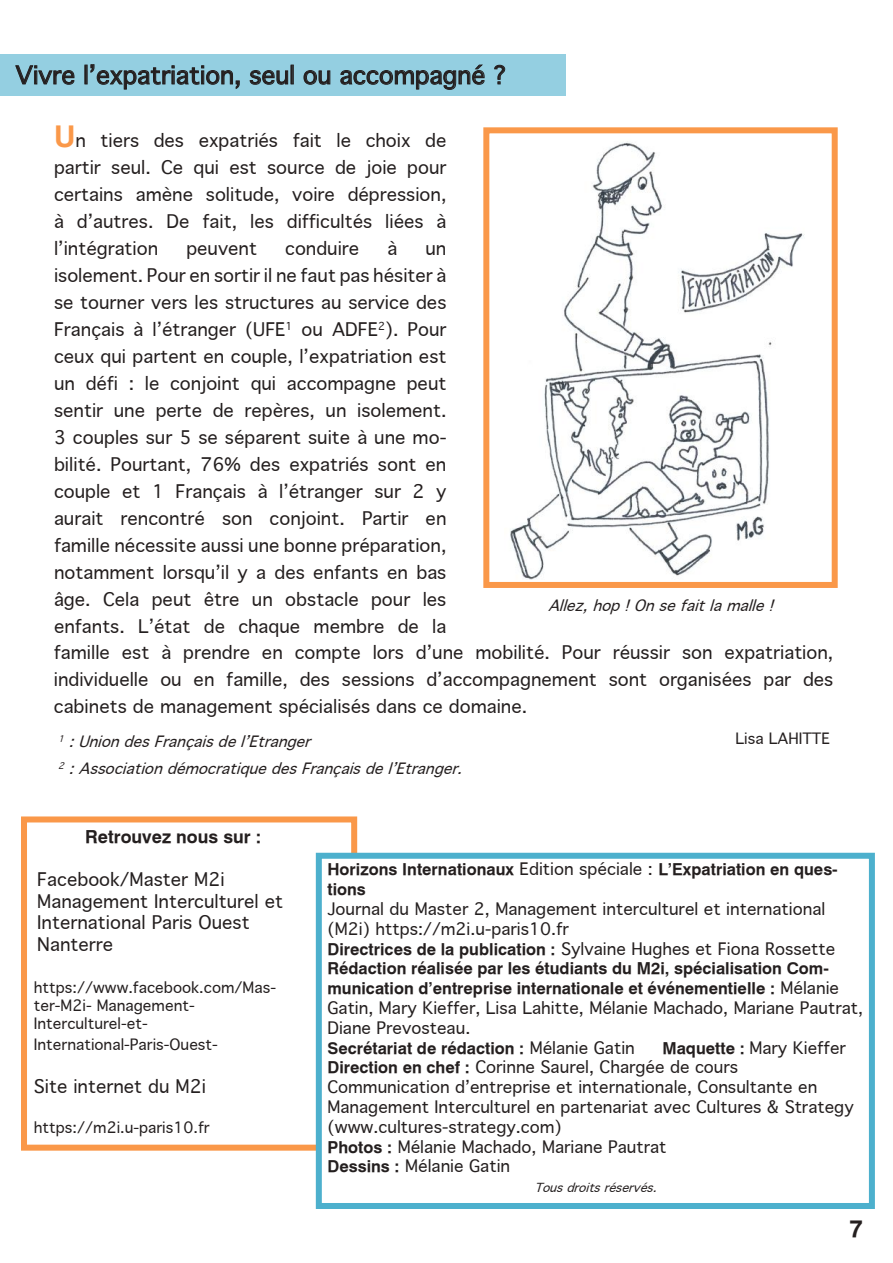
<style>
.page{position:relative;width:893px;height:1263px;background:#fff}
.page>*{position:absolute;margin:0;border:0;box-sizing:border-box;transform-origin:0 0}
.t1{font:24px "Geneva";color:#241f1f}
.t2{font:700 24px "Geneva";color:#241f1f}
.t3{font:18px/27px "Geneva";color:#241f1f;text-align:justify}
.t4{font:700 18px "Geneva";color:#241f1f}
.t5{font:16.5px/19.8px "Geneva";color:#241f1f}
.t6{font:700 16.5px/19.8px "Geneva";color:#241f1f}
.t7{font:15px/18px "Geneva";color:#241f1f}
.t8{font:italic 15px "Geneva";color:#241f1f}
.t9{font:italic 12px "Geneva";color:#241f1f}
.s1{font-weight:700;font-size:30px;color:#fa9849}
.s2{font-weight:400}
.s3{font-weight:700}
</style>
<div class="page">
<div style="left:21px;top:816px;width:336px;height:335px;background:#fff;border:6px solid #fa9849"></div>
<div style="left:316px;top:853px;width:559px;height:356px;background:#fff;border:6px solid #4db0cd"></div>
<div style="left:0;top:54px;width:565px;height:41px;background:#94cfe1"></div>
<svg style="left:15px;top:65px;width:60px;height:20px"></svg>
<svg style="left:85px;top:64px;width:155px;height:26px"></svg>
<svg style="left:250px;top:65px;width:43px;height:20px"></svg>
<svg style="left:303px;top:70px;width:28px;height:15px"></svg>
<svg style="left:340px;top:64px;width:145px;height:26px"></svg>
<svg style="left:494px;top:64px;width:11px;height:21px"></svg>
<img style="left:510px;top:141px;width:295px;height:438px">
<div style="left:483px;top:127px;width:355px;height:461px;border:6px solid #fa9849"></div>
<h1 class="t1" style="left:16px;top:61px;width:493px">Vivre l’expatriation, seul ou accompagné ?</h1>
<p class="t3" style="left:54px;top:127px;width:394px"><span class="s1">U</span>n tiers des expatriés fait le choix de partir seul. Ce qui est source de joie pour certains amène solitude, voire dépression, à d’autres. De fait, les difficultés liées à l’intégration</p>
<p class="t3" style="left:186px;top:235px;width:72px">peuvent</p>
<p class="t3" style="left:285px;top:235px;width:76px">conduire</p>
<p class="t3" style="left:387px;top:235px;width:11px">à</p>
<p class="t3" style="left:54px;top:235px;width:394px;text-indent:371px">un isolement. Pour en sortir il ne faut pas hésiter à se tourner vers les structures au service des Français à l’étranger (UFE<sup>1</sup> ou ADFE<sup>2</sup>). Pour ceux qui partent en couple, l’expatriation est un défi : le conjoint qui accompagne peut sentir une perte de repères, un isolement.<br>3 couples sur 5 se séparent suite à une mo&shy;bilité. Pourtant, 76% des expatriés sont en couple et 1 Français à l’étranger sur 2 y aurait rencontré son conjoint. Partir en famille nécessite aussi une bonne préparation, notamment lorsqu’il y a des enfants en bas âge. Cela peut être un obstacle pour les enfants. L’état de chaque membre de la</p>
<p class="t8" style="left:548px;top:597px;width:231px">Allez,hop!Onsefaitlamalle!</p>
<p class="t3" style="left:54px;top:639px;width:781px">famille est à prendre en compte lors d’une mobilité. Pour réussir son expatriation, individuelle ou en famille, des sessions d’accompagnement sont organisées par des cabinets de management spécialisés dans ce domaine.</p>
<p class="t8" style="left:58px;top:733px;width:258px"><sup>1</sup> :UniondesFrançaisdel’Etranger</p>
<p class="t7" style="left:735px;top:729px;width:96px">Lisa LAHITTE</p>
<p class="t8" style="left:58px;top:760px;width:410px"><sup>2</sup> :AssociationdémocratiquedesFrançaisdel’Etranger.</p>
<p class="t4" style="left:85px;top:825px;width:178px">Retrouvez nous sur :</p>
<p class="t3" style="left:37px;top:869px;width:247px;line-height:21.6px;text-align:left">Facebook/Master M2i<br>Management Interculturel et<br>International Paris Ouest<br>Nanterre</p>
<p class="t7" style="left:34px;top:978px;width:244px">https://www.facebook.com/Mas&shy;ter-M2i- Management-<br>Interculturel-et-</p>
<p class="t7" style="left:34px;top:1036px;width:186px">International-Paris-Ouest-</p>
<p class="t3" style="left:34px;top:1073px;width:174px">Site internet du M2i</p>
<p class="t7" style="left:34px;top:1119px;width:177px">https://m2i.u-paris10.fr</p>
<p class="t6" style="left:327px;top:859px;width:512px">Horizons Internationaux <span class="s2">Edition spéciale :</span> L’Expatriation en ques&shy;tions</p>
<p class="t5" style="left:327px;top:899px;width:537px">Journal du Master 2, Management interculturel et international (M2i) https://m2i.u-paris10.fr<br><span class="s3">Directrices de la publication :</span> Sylvaine Hughes et Fiona Rossette <span class="s3">Rédaction réalisée par les étudiants du M2i, spécialisation Com&shy;munication d’entreprise internationale et événementielle :</span> Mélanie Gatin, Mary Kieffer, Lisa Lahitte, Mélanie Machado, Mariane Pautrat, Diane Prevosteau.<br><span class="s3">Secrétariat de rédaction :</span> Mélanie Gatin</p>
<p class="t5" style="left:327px;top:1038px;width:528px;text-indent:335px"><span class="s3">Maquette :</span> Mary Kieffer <span class="s3">Direction en chef :</span> Corinne Saurel, Chargée de cours Communication d’entreprise et internationale, Consultante en Management Interculturel en partenariat avec Cultures &amp; Strategy (www.cultures-strategy.com)<br><span class="s3">Photos :</span> Mélanie Machado, Mariane Pautrat<br><span class="s3">Dessins :</span> Mélanie Gatin</p>
<p class="t9" style="left:534px;top:1181px;width:128px">Tousdroitsréservés.</p>
<h1 class="t2" style="left:849px;top:1213px;width:15px">7</h1>
</div>
